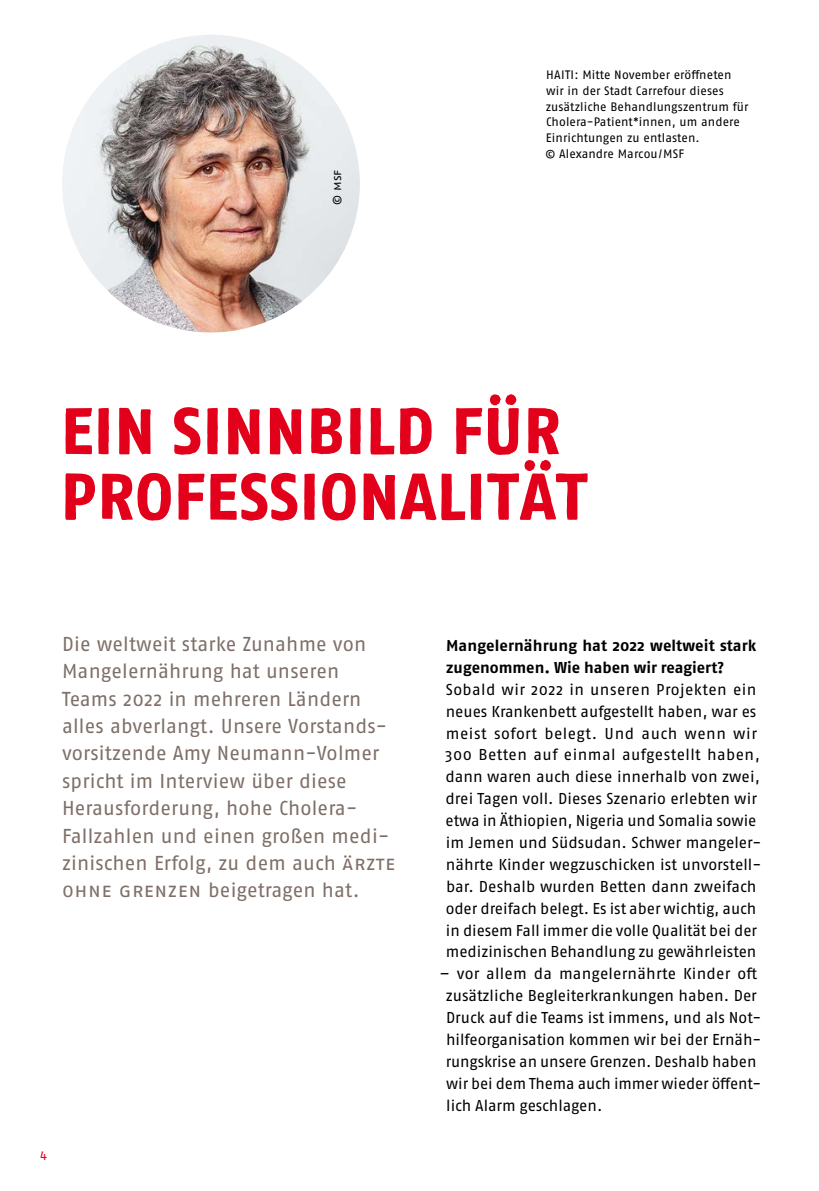
<style>
.page{position:relative;width:819px;height:1191px;background:#fff}
.page>*{position:absolute;margin:0;border:0;box-sizing:border-box;transform-origin:0 0}
.Headlines_Headline_37_5pt_H1_IHV{font:65.62px/65.6px "Fago Rough Bold Lf";letter-spacing:.02em;color:#e2001a}
.Fließtext_Teaser_p{font:20.12px/27.3px "Fago Pro";letter-spacing:.01em;color:#7e6f68}
.Fließtext_Fließtext_BS_LW0_p{font:15.75px/21.9px "Fago Pro";color:#000}
.Fließtext_Fließtext_BS_LW0_p-2{font:700 15.75px/21.9px "Fago Pro";color:#000}
.t1{font:12.25px/15.8px "Fago Pro";letter-spacing:.01em;color:#000}
.t2{font:12.25px "Fago Pro";color:#e2001a}
</style>
<div class="page">
<img style="left:62px;top:35px;width:298px;height:297px;border-radius:149px">
<p class="t1" style="left:329px;top:205px;width:37px;rotate:-90deg">© MSF</p>
<p class="t1" style="left:545px;top:67px;width:204px">HAITI: Mitte November eröffneten wir in der Stadt Carrefour dieses zusätzliche Behandlungszentrum für<br>Cholera-Patient*innen, um andere<br>Einrichtungen zu entlasten.<br>© Alexandre Marcou/MSF</p>
<h1 class="Headlines_Headline_37_5pt_H1_IHV" style="left:62px;top:398px;width:527px">EIN SINNBILD FÜR<br>PROFESSIONALITÄT</h1>
<p class="Fließtext_Teaser_p" style="left:62px;top:630px;width:334px">Die weltweit starke Zunahme von<br>Mangelernährung hat unseren<br>Teams 2022 in mehreren Ländern alles abverlangt. Unsere Vorstands&shy;vorsitzende Amy Neumann-Volmer spricht im Interview über diese<br>Herausforderung, hohe Cholera-<br>Fallzahlen und einen großen medi&shy;zinischen Erfolg, zu dem auch Ärzte ohne Grenzen beigetragen hat.</p>
<p class="t2" style="left:40px;top:1148px;width:9px">4</p>
<p class="Fließtext_Fließtext_BS_LW0_p-2" style="left:446px;top:634px;width:312px">Mangelernährung hat 2022 weltweit stark zugenommen. Wie haben wir reagiert?</p>
<p class="Fließtext_Fließtext_BS_LW0_p" style="left:445px;top:678px;width:318px">Sobald wir 2022 in unseren Projekten ein neues Krankenbett aufgestellt haben, war es meist sofort belegt. Und auch wenn wir 300 Betten auf einmal aufgestellt haben, dann waren auch diese innerhalb von zwei, drei Tagen voll. Dieses Szenario erlebten wir etwa in Äthiopien, Nigeria und Somalia sowie im Jemen und Südsudan. Schwer mangeler&shy;nährte Kinder wegzuschicken ist unvorstell&shy;bar. Deshalb wurden Betten dann zweifach oder dreifach belegt. Es ist aber wichtig, auch in diesem Fall immer die volle Qualität bei der medizinischen Behandlung zu gewährleisten</p>
<p class="Fließtext_Fließtext_BS_LW0_p" style="left:446px;top:962px;width:317px;text-indent:-6px">– vor allem da mangelernährte Kinder oft zusätzliche Begleiterkrankungen haben. Der Druck auf die Teams ist immens, und als Not&shy;hilfeorganisation kommen wir bei der Ernäh&shy;rungskrise an unsere Grenzen. Deshalb haben wir bei dem Thema auch immer wieder öffent&shy;lich Alarm geschlagen.</p>
</div>
